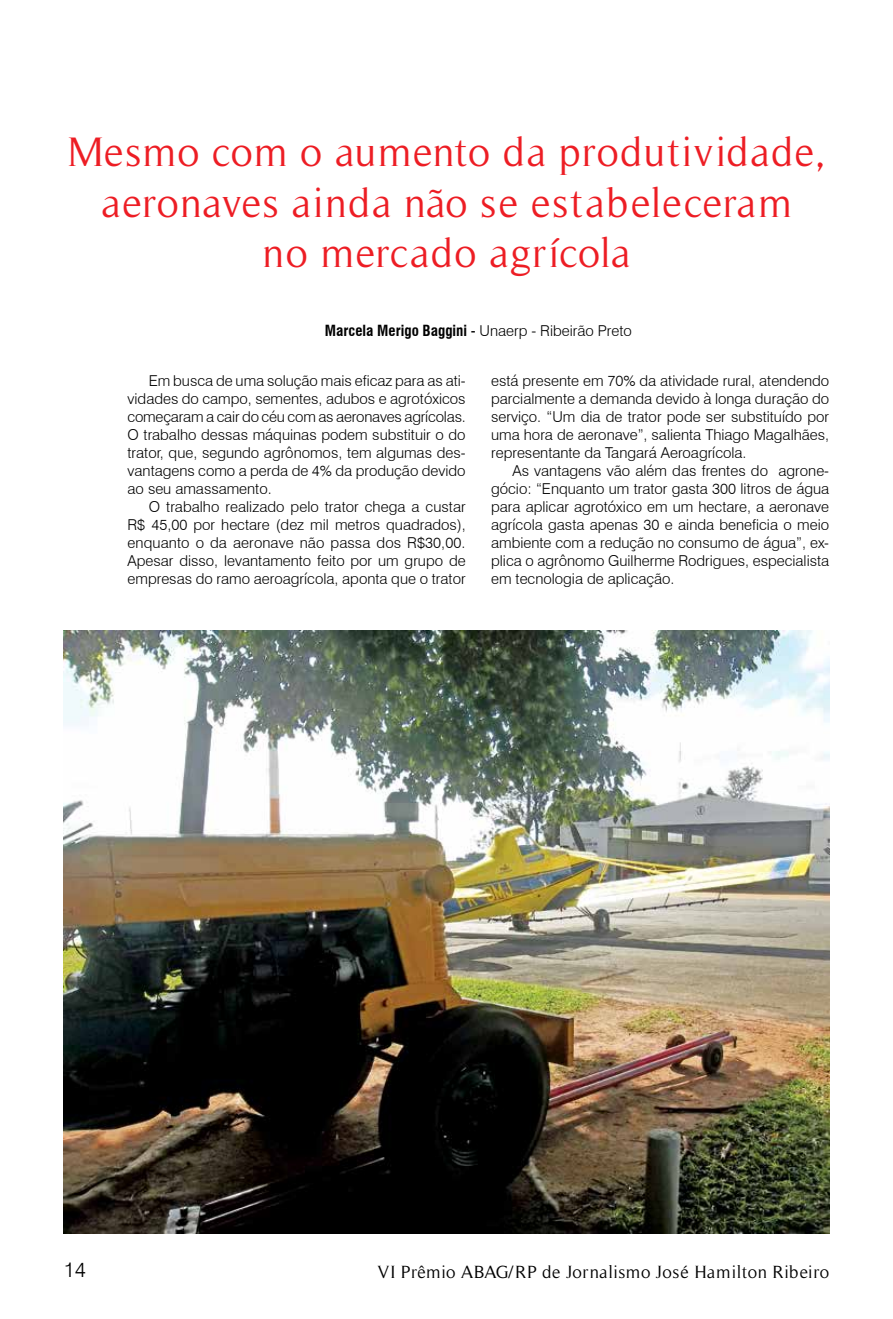
<style>
.page{position:relative;width:893px;height:1319px;background:#fff}
.page>*{position:absolute;margin:0;border:0;box-sizing:border-box;transform-origin:0 0}
.t1{font:42px/50.4px "Timeless";letter-spacing:.025em;color:#ed1d24;text-align:center}
.t2{font:300 21px "Swiss 721 BT";color:#000}
.t3{font:18px "Timeless";letter-spacing:.03em;color:#000}
.t4{font:300 15px/18px "Swiss 721 BT";color:#000;text-align:justify}
.t5{font:700 condensed 15px "Swiss 721 BT";color:#000}
.s1{font-weight:400}
.s2{font-weight:300;font-stretch:normal}
</style>
<div class="page">
<img style="left:64px;top:630px;width:765px;height:603px">
<h1 class="t1" style="left:67px;top:127px;width:760px">Mesmo com o aumento da produtividade, aeronaves ainda não se estabeleceram<br>no mercado agrícola</h1>
<p class="t5" style="left:325px;top:321px;width:308px">Marcela Merigo Baggini <span class="s1">-</span> <span class="s2">Unaerp - Ribeirão Preto</span></p>
<p class="t4" style="left:128px;top:371px;width:340px;text-indent:21px">Em busca de uma solução mais eficaz para as ati&shy;vidades do campo, sementes, adubos e agrotóxicos começaram a cair do céu com as aeronaves agrícolas.<br>O trabalho dessas máquinas podem substituir o do trator, que, segundo agrônomos, tem algumas des&shy;vantagens como a perda de 4% da produção devido ao seu amassamento.</p>
<p class="t4" style="left:128px;top:497px;width:340px;text-indent:21px">O trabalho realizado pelo trator chega a custar R$ 45,00 por hectare (dez mil metros quadrados), enquanto o da aeronave não passa dos R$30,00.<br>Apesar disso, levantamento feito por um grupo de empresas do ramo aeroagrícola, aponta que o trator</p>
<p class="t4" style="left:491px;top:371px;width:340px">está presente em 70% da atividade rural, atendendo parcialmente a demanda devido à longa duração do serviço. “Um dia de trator pode ser substituído por uma hora de aeronave”, salienta Thiago Magalhães, representante da Tangará Aeroagrícola.</p>
<p class="t4" style="left:491px;top:461px;width:340px;text-indent:21px">As vantagens vão além das frentes do agrone&shy;gócio: “Enquanto um trator gasta 300 litros de água para aplicar agrotóxico em um hectare, a aeronave agrícola gasta apenas 30 e ainda beneficia o meio ambiente com a redução no consumo de água”, ex&shy;plica o agrônomo Guilherme Rodrigues, especialista em tecnologia de aplicação.</p>
<h2 class="t2" style="left:64px;top:1256px;width:24px">14</h2>
<p class="t3" style="left:377px;top:1261px;width:453px">VI Prêmio ABAG/RP de Jornalismo José Hamilton Ribeiro</p>
</div>
